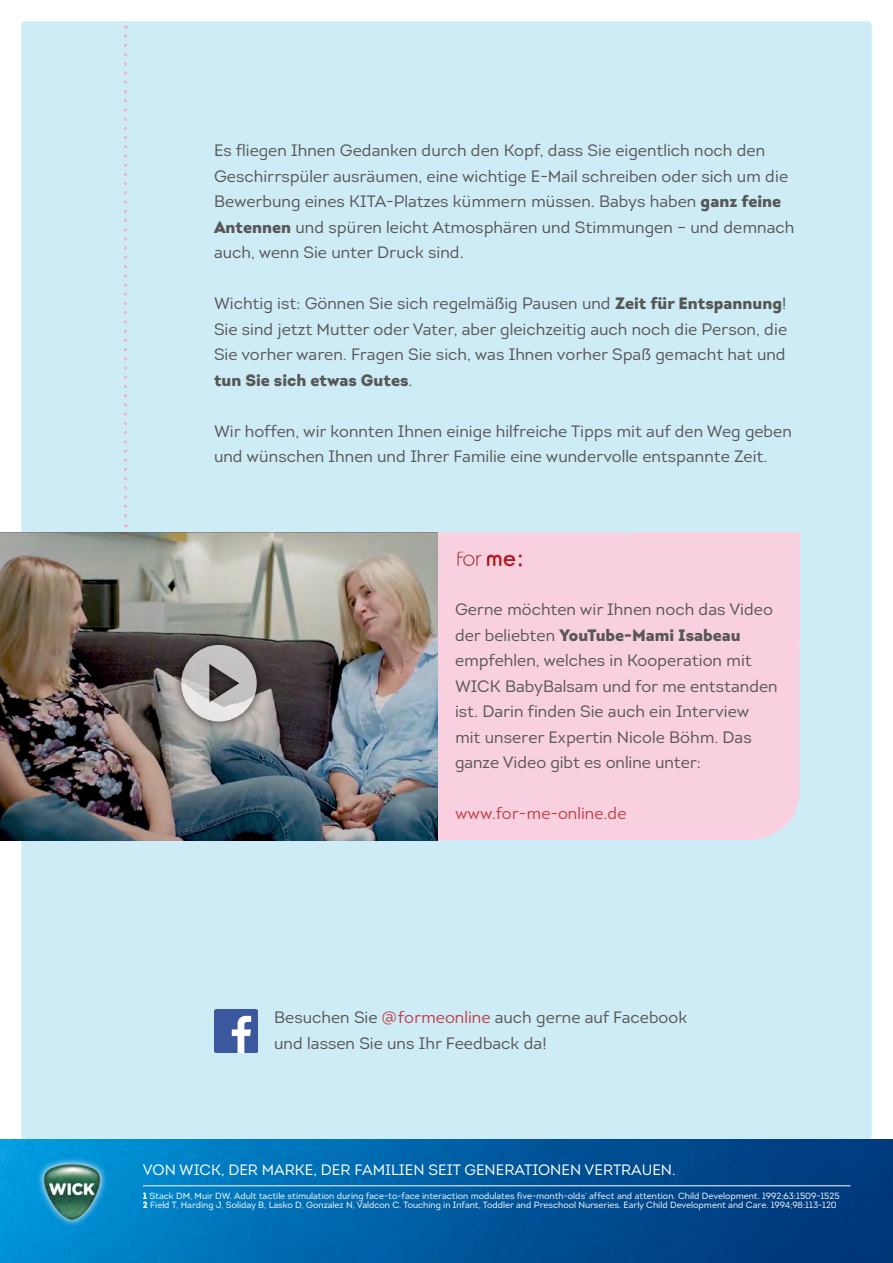
<style>
.page{position:relative;width:893px;height:1263px;background:#fff}
.page>*{position:absolute;margin:0;border:0;box-sizing:border-box;transform-origin:0 0}
.content-copy{font:16.5px/25.5px "Intro";color:#575756}
.content-copy-2{font:16.5px "Intro";color:#bf414a}
.footnote-headline{font:15px "Intro";color:#fff}
.footnote-copy{font:9px/9px "Intro";color:#fff}
.s1{font-weight:900}
.s2{color:#bf414a}
</style>
<div class="page">
<div style="left:21px;top:21px;width:851px;height:1119px;background:#ceecf6;border-radius:4px"></div>
<svg style="left:124px;top:36px;width:3px;height:491px"></svg>
<img style="left:0;top:1140px;width:893px;height:123px">
<img style="left:32px;top:1152px;width:80px;height:79px">
<hr style="left:143px;top:1185px;width:707px;height:1px;background:#fff">
<img style="left:214px;top:1009px;width:43px;height:43px">
<div style="left:438px;top:533px;width:361px;height:307px;background:#f9d0e0"></div>
<div style="left:632px;top:533px;width:167px;height:108px;background:#f9d0e0"></div>
<img style="left:0;top:533px;width:438px;height:307px">
<svg style="left:172px;top:636px;width:94px;height:95px;background:#7a7573"></svg>
<svg style="left:181px;top:645px;width:76px;height:76px;background:#a9a5a5"></svg>
<img style="left:455px;top:532px;width:76px;height:72px">
<p class="content-copy" style="left:214px;top:138px;width:582px">Es fliegen Ihnen Gedanken durch den Kopf, dass Sie eigentlich noch den Geschirrspüler ausräumen, eine wichtige E-Mail schreiben oder sich um die Bewerbung eines KITA-Platzes kümmern müssen. Babys haben <span class="s1">ganz feine Antennen</span> und spüren leicht Atmosphären und Stimmungen – und demnach auch, wenn Sie unter Druck sind.</p>
<p class="content-copy" style="left:214px;top:290px;width:575px;text-align:justify">Wichtig ist: Gönnen Sie sich regelmäßig Pausen und <span class="s1">Zeit für Entspannung</span>!<br>Sie sind jetzt Mutter oder Vater, aber gleichzeitig auch noch die Person, die Sie vorher waren. Fragen Sie sich, was Ihnen vorher Spaß gemacht hat und <span class="s1">tun Sie sich etwas Gutes</span>.</p>
<p class="content-copy" style="left:214px;top:418px;width:579px">Wir hoffen, wir konnten Ihnen einige hilfreiche Tipps mit auf den Weg geben und wünschen Ihnen und Ihrer Familie eine wundervolle entspannte Zeit.</p>
<p class="content-copy" style="left:455px;top:597px;width:324px">Gerne möchten wir Ihnen noch das Video der beliebten <span class="s1">YouTube-Mami Isabeau </span>empfehlen, welches in Kooperation mit WICK BabyBalsam und for me entstanden ist. Darin finden Sie auch ein Interview mit unserer Expertin Nicole Böhm. Das ganze Video gibt es online unter:</p>
<p class="content-copy-2" style="left:455px;top:803px;width:173px">www.for-me-online.de</p>
<p class="content-copy" style="left:274px;top:1004px;width:414px">Besuchen Sie <span class="s2">@formeonline</span> auch gerne auf Facebook und lassen Sie uns Ihr Feedback da!</p>
<p class="footnote-headline" style="left:143px;top:1160px;width:534px">VON WICK, DER MARKE, DER FAMILIEN SEIT GENERATIONEN VERTRAUEN.</p>
<p class="footnote-copy" style="left:143px;top:1191px;width:698px"><span class="s1">1</span> Stack DM, Muir DW. Adult tactile stimulation during face-to-face interaction modulates five-month-olds’ affect and attention. Child Development. 1992;63:1509-1525<br><span class="s1">2</span> Field T, Harding J, Soliday B, Lasko D, Gonzalez N, Valdcon C. Touching in Infant, Toddler and Preschool Nurseries. Early Child Development and Care. 1994;98:113-120</p>
</div>
